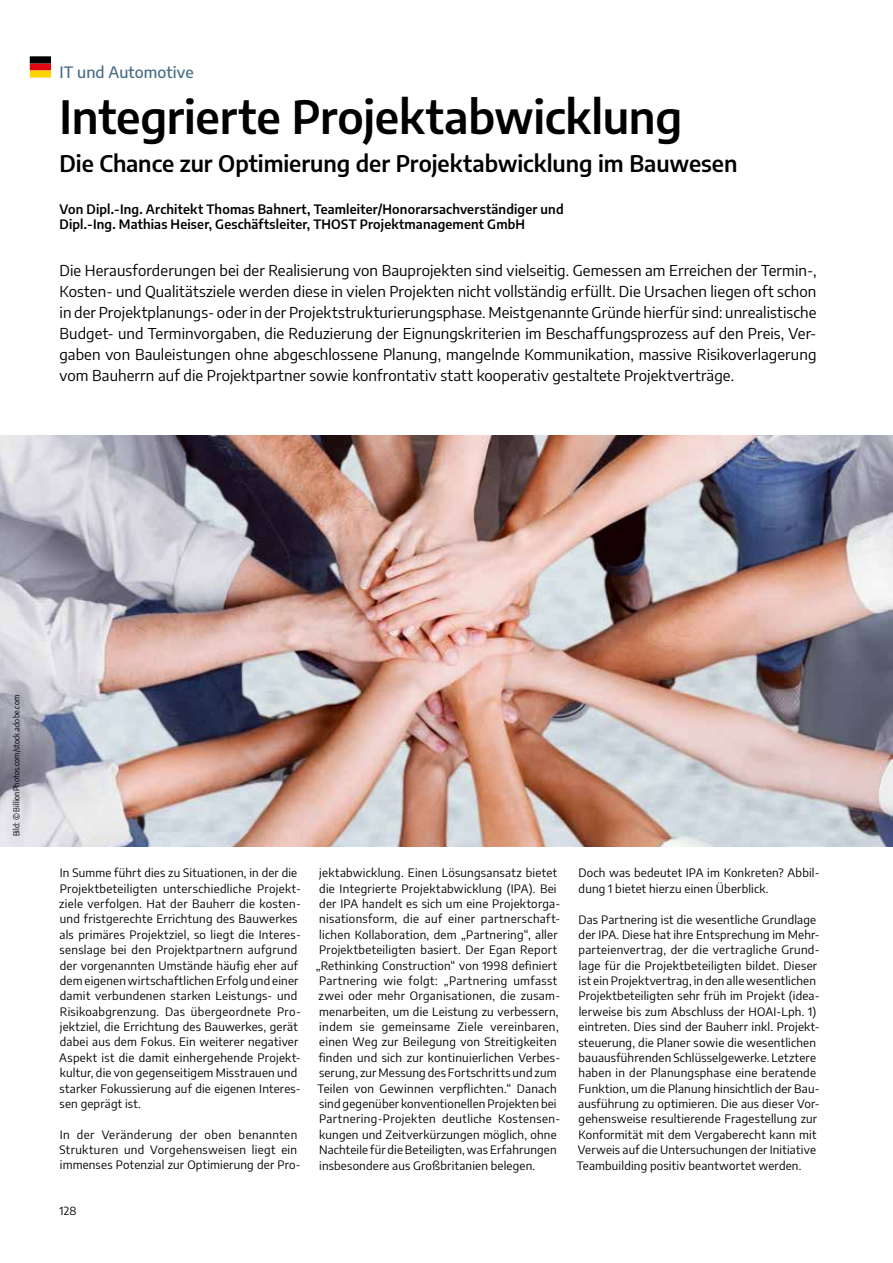
<style>
.page{position:relative;width:893px;height:1263px;background:#fff}
.page>*{position:absolute;margin:0;border:0;box-sizing:border-box;transform-origin:0 0}
.t1{font:600 45px "Encode Sans";letter-spacing:-.005em;color:#000}
.t2{font:600 22.5px "Encode Sans";letter-spacing:-.005em;color:#000}
.t3{font:500 15.75px "Encode Sans";letter-spacing:.005em;color:#486e88}
.t4{font:15px/21px "Encode Sans";letter-spacing:.01em;color:#000;text-align:justify}
.t5{font:600 12.75px/15.8px "Encode Sans";letter-spacing:.015em;color:#000}
.t6{font:11.7px/15.5px "Encode Sans";letter-spacing:.02em;color:#000}
.t7{font:11.25px "Encode Sans";color:#000}
.t8{font:8.25px "Encode Sans Condensed";letter-spacing:.02em;color:#000}
</style>
<div class="page">
<svg style="left:30px;top:56px;width:21px;height:22px"></svg>
<img style="left:0;top:435px;width:893px;height:411px">
<h3 class="t3" style="left:60px;top:61px;width:136px">IT und Automotive</h3>
<h1 class="t1" style="left:60px;top:85px;width:624px">Integrierte Projektabwicklung</h1>
<h2 class="t2" style="left:60px;top:148px;width:679px">Die Chance zur Optimierung der Projektabwicklung im Bauwesen</h2>
<p class="t5" style="left:60px;top:200px;width:506px">Von Dipl.-Ing. Architekt Thomas Bahnert, Teamleiter/Honorarsachverständiger und<br>Dipl.-Ing. Mathias Heiser, Geschäftsleiter, THOST Projektmanagement GmbH</p>
<p class="t4" style="left:60px;top:259px;width:758px">Die Herausforderungen bei der Realisierung von Bauprojekten sind vielseitig. Gemessen am Erreichen der Termin-, Kosten- und Qualitätsziele werden diese in vielen Projekten nicht vollständig erfüllt. Die Ursachen liegen oft schon in der Projektplanungs- oder in der Projektstrukturierungsphase. Meistgenannte Gründe hierfür sind: unrealistische Budget- und Terminvorgaben, die Reduzierung der Eignungskriterien im Beschaffungsprozess auf den Preis, Ver&shy;gaben von Bauleistungen ohne abgeschlossene Planung, mangelnde Kommunikation, massive Risikoverlagerung vom Bauherrn auf die Projektpartner sowie konfrontativ statt kooperativ gestaltete Projektverträge.</p>
<p class="t8" style="left:11px;top:836px;width:143px;rotate:-90deg">Bild: © BillionPhotos.com/stock.adobe.com</p>
<p class="t6" style="left:59px;top:864px;width:243px">In Summe führt dies zu Situationen, in der die Projektbeteiligten unterschiedliche Projekt&shy;ziele verfolgen. Hat der Bauherr die kosten&shy;und fristgerechte Errichtung des Bauwerkes als primäres Projektziel, so liegt die Interes&shy;senslage bei den Projektpartnern aufgrund der vorgenannten Umstände häufig eher auf dem eigenen wirtschaftlichen Erfolg und einer damit verbundenen starken Leistungs- und Risikoabgrenzung. Das übergeordnete Pro&shy;jektziel, die Errichtung des Bauwerkes, gerät dabei aus dem Fokus. Ein weiterer negativer Aspekt ist die damit einhergehende Projekt&shy;kultur, die von gegenseitigem Misstrauen und starker Fokussierung auf die eigenen Interes&shy;sen geprägt ist.</p>
<p class="t6" style="left:60px;top:1126px;width:243px">In der Veränderung der oben benannten<br>Strukturen und Vorgehensweisen liegt ein immenses Potenzial zur Optimierung der Pro-</p>
<p class="t7" style="left:60px;top:1203px;width:19px">128</p>
<p class="t6" style="left:319px;top:865px;width:239px">jektabwicklung. Einen Lösungsansatz bietet</p>
<p class="t6" style="left:319px;top:880px;width:239px">die Integrierte Projektabwicklung (IPA). Bei</p>
<p class="t6" style="left:319px;top:895px;width:242px">der IPA handelt es sich um eine Projektorga-</p>
<p class="t6" style="left:319px;top:911px;width:243px">nisationsform, die auf einer partnerschaft-</p>
<p class="t6" style="left:319px;top:926px;width:240px">lichen Kollaboration, dem „Partnering“, aller</p>
<p class="t6" style="left:319px;top:941px;width:240px">Projektbeteiligten basiert. Der Egan Report</p>
<p class="t6" style="left:316px;top:957px;width:243px">„Rethinking Construction“ von 1998 definiert</p>
<p class="t6" style="left:319px;top:972px;width:240px">Partnering wie folgt: „Partnering umfasst</p>
<p class="t6" style="left:319px;top:988px;width:243px">zwei oder mehr Organisationen, die zusam-</p>
<p class="t6" style="left:319px;top:1003px;width:241px">menarbeiten, um die Leistung zu verbessern,</p>
<p class="t6" style="left:319px;top:1018px;width:241px">indem sie gemeinsame Ziele vereinbaren,</p>
<p class="t6" style="left:319px;top:1034px;width:239px">einen Weg zur Beilegung von Streitigkeiten</p>
<p class="t6" style="left:319px;top:1049px;width:243px">finden und sich zur kontinuierlichen Verbes-</p>
<p class="t6" style="left:319px;top:1064px;width:239px">serung, zur Messung des Fortschritts und zum</p>
<p class="t6" style="left:317px;top:1080px;width:241px">Teilen von Gewinnen verpflichten.“ Danach</p>
<p class="t6" style="left:319px;top:1095px;width:239px">sind gegenüber konventionellen Projekten bei</p>
<p class="t6" style="left:319px;top:1111px;width:243px">Partnering-Projekten deutliche Kostensen-</p>
<p class="t6" style="left:319px;top:1126px;width:239px">kungen und Zeitverkürzungen möglich, ohne</p>
<p class="t6" style="left:319px;top:1141px;width:239px">Nachteile für die Beteiligten, was Erfahrungen</p>
<p class="t6" style="left:319px;top:1157px;width:218px">insbesondere aus Großbritanien belegen.</p>
<p class="t6" style="left:578px;top:865px;width:243px">Doch was bedeutet IPA im Konkreten? Abbil&shy;dung 1 bietet hierzu einen Überblick.</p>
<p class="t6" style="left:577px;top:911px;width:244px">Das Partnering ist die wesentliche Grundlage der IPA. Diese hat ihre Entsprechung im Mehr&shy;parteienvertrag, der die vertragliche Grund&shy;lage für die Projektbeteiligten bildet. Dieser ist ein Projektvertrag, in den alle wesentlichen Projektbeteiligten sehr früh im Projekt (idea&shy;lerweise bis zum Abschluss der HOAI-Lph. 1) eintreten. Dies sind der Bauherr inkl. Projekt&shy;steuerung, die Planer sowie die wesentlichen bauausführenden Schlüsselgewerke. Letztere haben in der Planungsphase eine beratende Funktion, um die Planung hinsichtlich der Bau&shy;ausführung zu optimieren. Die aus dieser Vor&shy;gehensweise resultierende Fragestellung zur Konformität mit dem Vergaberecht kann mit Verweis auf die Untersuchungen der Initiative Teambuilding positiv beantwortet werden.</p>
</div>
